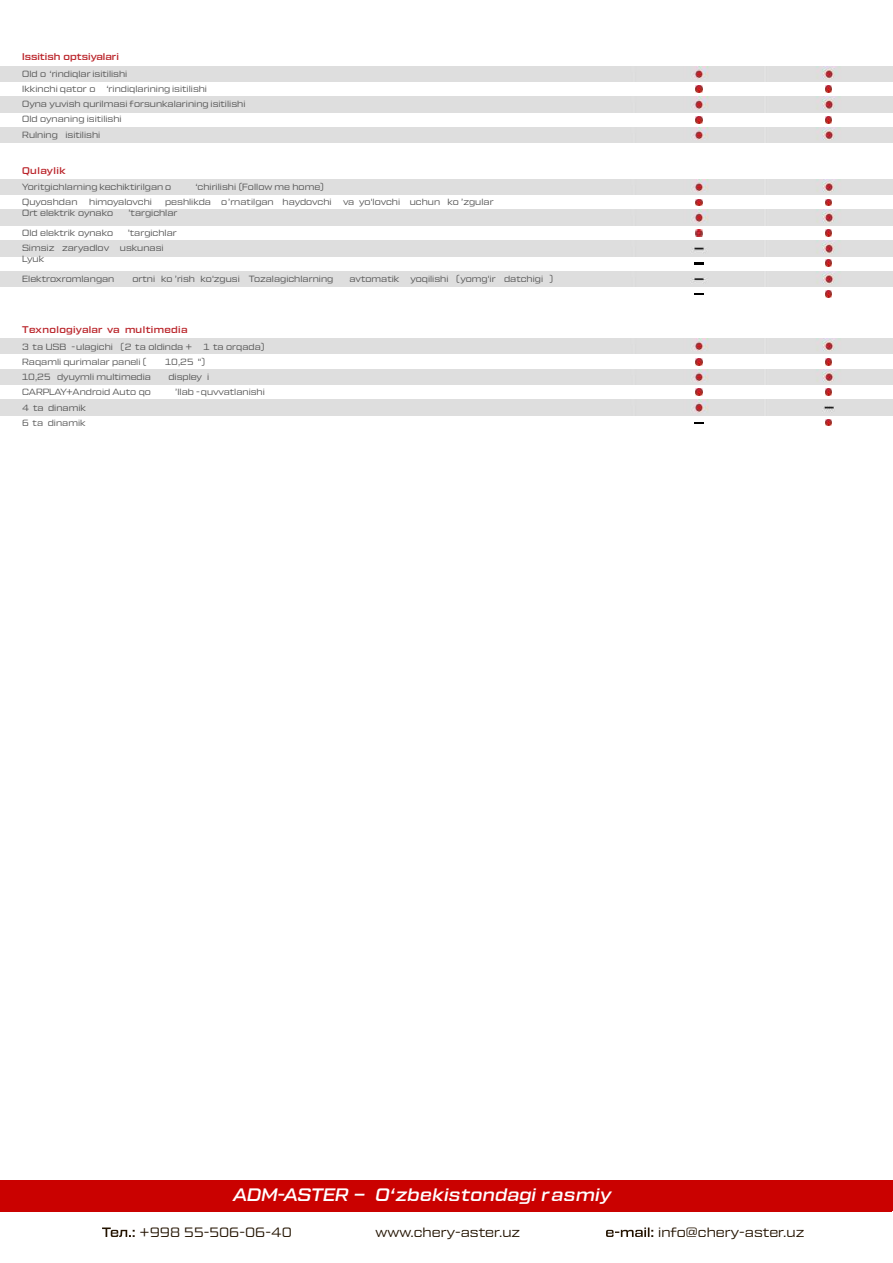
<style>
.page{position:relative;width:893px;height:1263px;background:#fff}
.page>*{position:absolute;margin:0;border:0;box-sizing:border-box;transform-origin:0 0}
.t1{font:18px "Tactic Sans Med It";letter-spacing:.025em;color:#fff}
.t2{font:13.5px "Tactic Sans";color:#231300}
.t3{font:500 9.75px "Tactic Sans";letter-spacing:.04em;color:#ba242a}
.t4{font:500 9.75px "Tactic Sans";color:#ba242a}
.t5{font:500 9.75px "Tactic Sans";letter-spacing:.05em;color:#ba242a}
.t6{font:9px/15px "Tactic Sans";color:#535353}
</style>
<div class="page">
<svg style="left:102px;top:1227px;width:33px;height:10px"></svg>
<svg style="left:606px;top:1227px;width:47px;height:10px"></svg>
<svg style="left:825px;top:419px;width:7px;height:7px"></svg>
<svg style="left:825px;top:389px;width:7px;height:6px"></svg>
<svg style="left:695px;top:389px;width:7px;height:6px"></svg>
<svg style="left:825px;top:358px;width:7px;height:7px"></svg>
<svg style="left:695px;top:358px;width:7px;height:7px"></svg>
<svg style="left:825px;top:291px;width:7px;height:6px"></svg>
<svg style="left:694px;top:293px;width:9px;height:2px"></svg>
<svg style="left:825px;top:260px;width:7px;height:7px"></svg>
<svg style="left:825px;top:230px;width:7px;height:6px"></svg>
<svg style="left:695px;top:230px;width:7px;height:6px"></svg>
<svg style="left:825px;top:199px;width:7px;height:7px"></svg>
<svg style="left:695px;top:199px;width:7px;height:7px"></svg>
<svg style="left:825px;top:116px;width:7px;height:7px"></svg>
<svg style="left:695px;top:116px;width:7px;height:7px"></svg>
<svg style="left:825px;top:86px;width:7px;height:7px"></svg>
<svg style="left:695px;top:86px;width:7px;height:7px"></svg>
<div style="left:0;top:400px;width:892px;height:15px;background:#dedede"></div>
<div style="left:0;top:369px;width:892px;height:16px;background:#dedede"></div>
<div style="left:0;top:338px;width:892px;height:16px;background:#dedede"></div>
<div style="left:0;top:271px;width:892px;height:16px;background:#dedede"></div>
<div style="left:0;top:241px;width:892px;height:15px;background:#dedede"></div>
<div style="left:0;top:210px;width:892px;height:15px;background:#dedede"></div>
<div style="left:0;top:179px;width:892px;height:16px;background:#dedede"></div>
<div style="left:0;top:127px;width:892px;height:16px;background:#dedede"></div>
<div style="left:0;top:97px;width:892px;height:15px;background:#dedede"></div>
<div style="left:0;top:66px;width:892px;height:15px;background:#dedede"></div>
<div style="left:0;top:1180px;width:893px;height:31px;background:#ca0100"></div>
<p class="t4" style="left:22px;top:52px;width:98px">Issitish optsiyalari</p>
<p class="t6" style="left:22px;top:67px;width:225px">Old o ‘rindiqlar isitilishi<br>Ikkinchi qator o ‘rindiqlarining isitilishi<br>Oyna yuvish qurilmasi forsunkalarining isitilishi Old oynaning isitilishi</p>
<p class="t6" style="left:22px;top:128px;width:80px">Rulning isitilishi</p>
<p class="t5" style="left:22px;top:166px;width:45px">Qulaylik</p>
<p class="t6" style="left:22px;top:180px;width:150px">Yoritgichlarning kechiktirilgan o</p>
<p class="t6" style="left:195px;top:180px;width:130px">‘chirilishi (Follow me home)</p>
<p class="t6" style="left:22px;top:195px;width:57px">Quyoshdan</p>
<p class="t6" style="left:89px;top:195px;width:64px">himoyalovchi</p>
<p class="t6" style="left:165px;top:195px;width:168px">peshlikda o’rnatilgan haydovchi</p>
<p class="t6" style="left:343px;top:195px;width:152px">va yo'lovchi uchun ko ’zgular</p>
<p class="t6" style="left:22px;top:205px;width:92px">Ort elektrik oynako</p>
<p class="t6" style="left:128px;top:205px;width:51px">’targichlar</p>
<p class="t6" style="left:22px;top:226px;width:92px">Old elektrik oynako</p>
<p class="t6" style="left:22px;top:226px;width:156px;text-indent:106px">’targichlar<br>Simsiz zaryadlov uskunasi</p>
<p class="t6" style="left:22px;top:251px;width:24px">Lyuk</p>
<p class="t6" style="left:22px;top:272px;width:94px">Elektroxromlangan</p>
<p class="t6" style="left:132px;top:272px;width:202px">ortni ko ’rish ko'zgusi Tozalagichlarning</p>
<p class="t6" style="left:350px;top:272px;width:205px">avtomatik yoqilishi (yomg'ir datchigi )</p>
<p class="t3" style="left:22px;top:325px;width:167px">Texnologiyalar va multimedia</p>
<p class="t6" style="left:22px;top:340px;width:244px">3 ta USB -ulagichi (2 ta oldinda + 1 ta orqada)<br>Raqamli qurimalar paneli (</p>
<p class="t6" style="left:165px;top:355px;width:42px">10,25 ")</p>
<p class="t6" style="left:22px;top:370px;width:130px">10,25 dyuymli multimedia</p>
<p class="t6" style="left:168px;top:370px;width:43px">displey i</p>
<p class="t6" style="left:22px;top:385px;width:130px">CARPLAY+Android Auto qo</p>
<p class="t6" style="left:175px;top:385px;width:91px">’llab -quvvatlanishi</p>
<p class="t6" style="left:22px;top:400px;width:65px">4 ta dinamik<br>6 ta dinamik</p>
<h1 class="t1" style="left:233px;top:1186px;width:380px">ADM-ASTER – O‘zbekistondagi rasmiy</h1>
<h2 class="t2" style="left:140px;top:1226px;width:154px">+998 55-506-06-40</h2>
<h2 class="t2" style="left:376px;top:1226px;width:146px">www.chery-aster.uz</h2>
<h2 class="t2" style="left:658px;top:1226px;width:148px">info@chery-aster.uz</h2>
</div>
